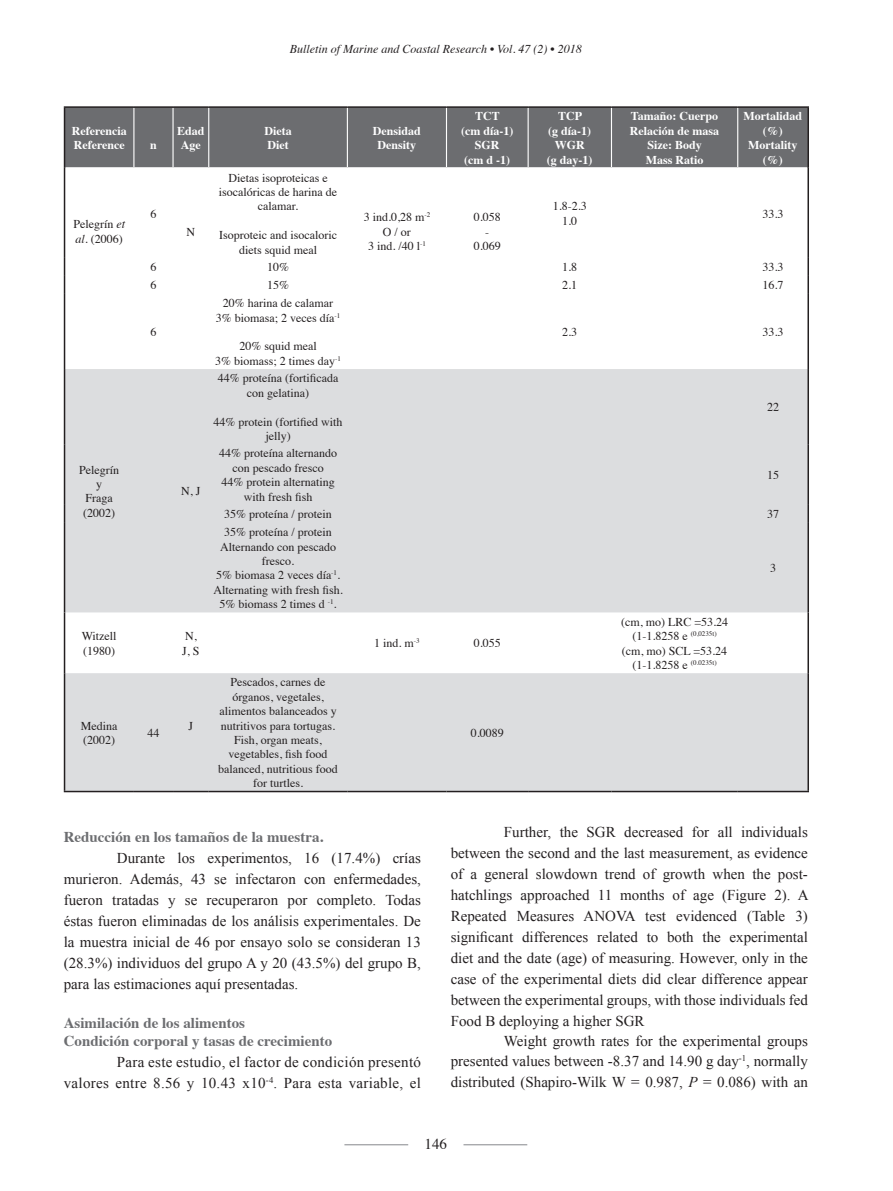
<style>
.page{position:relative;width:893px;height:1191px;background:#fff}
.page>*{position:absolute;margin:0;border:0;box-sizing:border-box;transform-origin:0 0}
.t1{font:15px/21px "Times New Roman";color:#231f20;text-align:justify}
.t2{font:700 15px/18px "Times";color:#6c6d70}
.t3{font:15px/21px "Times New Roman";letter-spacing:.02em;color:#231f20;text-align:right}
.t4{font:15px "Times";color:#231f20}
.t5{font:12px/14.4px "Times";color:#231f20;text-align:center}
.t6{font:700 12px/14.4px "Times";color:#fff;text-align:center}
.t7{font:italic 12px "Times";color:#231f20}
.s1{font-style:italic}
</style>
<div class="page">
<hr style="left:344px;top:1144px;width:64px;height:1px;background:#939598">
<hr style="left:463px;top:1144px;width:64px;height:1px;background:#939598">
<div style="left:65px;top:108px;width:742px;height:59px;background:#6c6d70"></div>
<svg style="left:65px;top:369px;width:742px;height:421px;background:#e0e1e3"></svg>
<hr style="left:133px;top:108px;width:1px;height:59px;background:#fff">
<hr style="left:172px;top:108px;width:2px;height:59px;background:#fff">
<hr style="left:208px;top:108px;width:1px;height:59px;background:#fff">
<hr style="left:347px;top:108px;width:1px;height:59px;background:#fff">
<hr style="left:446px;top:108px;width:1px;height:59px;background:#fff">
<hr style="left:528px;top:108px;width:1px;height:59px;background:#fff">
<hr style="left:611px;top:108px;width:1px;height:59px;background:#fff">
<hr style="left:737px;top:108px;width:1px;height:59px;background:#fff">
<hr style="left:64px;top:106px;width:70px;height:2px;background:#231f20">
<hr style="left:64px;top:108px;width:1px;height:60px;background:#231f20">
<hr style="left:134px;top:106px;width:39px;height:2px;background:#231f20">
<hr style="left:173px;top:106px;width:36px;height:2px;background:#231f20">
<hr style="left:209px;top:106px;width:138px;height:2px;background:#231f20">
<hr style="left:347px;top:106px;width:99px;height:2px;background:#231f20">
<hr style="left:446px;top:106px;width:82px;height:2px;background:#231f20">
<hr style="left:528px;top:106px;width:83px;height:2px;background:#231f20">
<hr style="left:611px;top:106px;width:127px;height:2px;background:#231f20">
<hr style="left:738px;top:106px;width:71px;height:2px;background:#231f20">
<hr style="left:807px;top:108px;width:2px;height:60px;background:#231f20">
<hr style="left:64px;top:168px;width:1px;height:90px;background:#231f20">
<svg style="left:64px;top:258px;width:1px;height:36px"></svg>
<hr style="left:807px;top:168px;width:2px;height:90px;background:#231f20">
<svg style="left:807px;top:258px;width:2px;height:36px"></svg>
<hr style="left:64px;top:294px;width:1px;height:75px;background:#231f20">
<hr style="left:807px;top:294px;width:2px;height:75px;background:#231f20">
<hr style="left:64px;top:369px;width:1px;height:75px;background:#231f20">
<hr style="left:64px;top:444px;width:1px;height:61px;background:#231f20">
<svg style="left:64px;top:505px;width:1px;height:18px"></svg>
<hr style="left:64px;top:523px;width:1px;height:89px;background:#231f20">
<hr style="left:807px;top:369px;width:2px;height:75px;background:#231f20">
<hr style="left:807px;top:444px;width:2px;height:61px;background:#231f20">
<svg style="left:807px;top:505px;width:2px;height:18px"></svg>
<hr style="left:807px;top:523px;width:2px;height:89px;background:#231f20">
<hr style="left:64px;top:612px;width:1px;height:61px;background:#231f20">
<hr style="left:64px;top:673px;width:1px;height:117px;background:#231f20">
<hr style="left:807px;top:612px;width:2px;height:61px;background:#231f20">
<hr style="left:807px;top:673px;width:2px;height:117px;background:#231f20">
<hr style="left:64px;top:790px;width:70px;height:2px;background:#231f20">
<hr style="left:134px;top:790px;width:39px;height:2px;background:#231f20">
<hr style="left:173px;top:790px;width:36px;height:2px;background:#231f20">
<hr style="left:209px;top:790px;width:138px;height:2px;background:#231f20">
<hr style="left:347px;top:790px;width:99px;height:2px;background:#231f20">
<hr style="left:446px;top:790px;width:82px;height:2px;background:#231f20">
<hr style="left:528px;top:790px;width:83px;height:2px;background:#231f20">
<hr style="left:611px;top:790px;width:127px;height:2px;background:#231f20">
<hr style="left:738px;top:790px;width:71px;height:2px;background:#231f20">
<p class="t6" style="left:72px;top:122px;width:57px;text-align:left">Referencia<br>Reference</p>
<p class="t5" style="left:73px;top:216px;width:53px;text-align:left">Pelegrín <span class="s1">et al.</span> (2006)</p>
<p class="t5" style="left:79px;top:461px;width:41px">Pelegrín y<br>Fraga (2002)</p>
<p class="t7" style="left:290px;top:38px;width:293px">Bulletin of Marine and Coastal Research • Vol. 47 (2) • 2018</p>
<p class="t6" style="left:150px;top:137px;width:8px">n</p>
<p class="t5" style="left:150px;top:205px;width:7px">6</p>
<p class="t6" style="left:177px;top:122px;width:29px">Edad<br>Age</p>
<p class="t6" style="left:264px;top:122px;width:29px;text-align:left">Dieta<br>Diet</p>
<p class="t6" style="left:373px;top:122px;width:50px">Densidad<br>Density</p>
<p class="t6" style="left:461px;top:108px;width:54px">TCT<br>(cm día-1)<br>SGR<br>(cm d -1)</p>
<p class="t6" style="left:547px;top:108px;width:47px">TCP<br>(g día-1)<br>WGR<br>(g day-1)</p>
<p class="t6" style="left:630px;top:108px;width:91px">Tamaño: Cuerpo<br>Relación de masa<br>Size: Body<br>Mass Ratio</p>
<p class="t6" style="left:744px;top:108px;width:60px">Mortalidad (%)<br>Mortality (%)</p>
<p class="t5" style="left:187px;top:223px;width:10px">N</p>
<p class="t5" style="left:219px;top:169px;width:120px">Dietas isoproteicas e isocalóricas de harina de calamar.</p>
<p class="t5" style="left:219px;top:227px;width:119px">Isoproteic and isocaloric diets squid meal</p>
<p class="t5" style="left:364px;top:209px;width:68px">3 ind.0,28 m<sup>-2<br></sup>O / or<br>3 ind. /40 l<sup>-1</sup></p>
<p class="t5" style="left:474px;top:209px;width:28px">0.058 -<br>0.069</p>
<p class="t5" style="left:553px;top:198px;width:35px">1.8-2.3<br>1.0</p>
<p class="t5" style="left:762px;top:205px;width:23px">33.3</p>
<p class="t5" style="left:150px;top:259px;width:7px">6</p>
<p class="t5" style="left:267px;top:259px;width:23px">10%</p>
<p class="t5" style="left:562px;top:259px;width:16px">1.8</p>
<p class="t5" style="left:762px;top:259px;width:22px">33.3</p>
<p class="t5" style="left:150px;top:277px;width:7px">6</p>
<p class="t5" style="left:267px;top:277px;width:23px">15%</p>
<p class="t5" style="left:562px;top:277px;width:16px">2.1</p>
<p class="t5" style="left:762px;top:277px;width:22px">16.7</p>
<p class="t5" style="left:150px;top:324px;width:7px">6</p>
<p class="t5" style="left:216px;top:295px;width:126px">20% harina de calamar<br>3% biomasa; 2 veces día<sup>-1</sup></p>
<p class="t5" style="left:215px;top:338px;width:127px">20% squid meal<br>3% biomass; 2 times day<sup>-1</sup></p>
<p class="t5" style="left:562px;top:324px;width:16px">2.3</p>
<p class="t5" style="left:762px;top:324px;width:23px">33.3</p>
<p class="t5" style="left:181px;top:483px;width:21px">N, J</p>
<p class="t5" style="left:218px;top:370px;width:122px">44% proteína (fortificada con gelatina)</p>
<p class="t5" style="left:214px;top:413px;width:130px">44% protein (fortified with jelly)</p>
<p class="t5" style="left:219px;top:445px;width:119px">44% proteína alternando con pescado fresco<br>44% protein alternating with fresh fish</p>
<p class="t5" style="left:767px;top:399px;width:13px">22</p>
<p class="t5" style="left:767px;top:467px;width:13px">15</p>
<p class="t5" style="left:224px;top:506px;width:109px">35% proteína / protein</p>
<p class="t5" style="left:767px;top:506px;width:13px">37</p>
<p class="t5" style="left:213px;top:524px;width:131px">35% proteína / protein<br>Alternando con pescado fresco.<br>5% biomasa 2 veces día<sup>-1</sup>.<br>Alternating with fresh fish.<br>5% biomass 2 times d <sup>-1</sup>.</p>
<p class="t5" style="left:770px;top:560px;width:7px">3</p>
<p class="t5" style="left:82px;top:628px;width:36px;text-align:left">Witzell (1980)</p>
<p class="t5" style="left:182px;top:628px;width:19px;text-align:left">N,<br>J, S</p>
<p class="t5" style="left:374px;top:635px;width:47px">1 ind. m<sup>-3</sup></p>
<p class="t5" style="left:474px;top:635px;width:28px">0.055</p>
<p class="t5" style="left:81px;top:717px;width:38px;text-align:left">Medina (2002)</p>
<p class="t5" style="left:147px;top:724px;width:13px">44</p>
<p class="t5" style="left:189px;top:717px;width:6px">J</p>
<p class="t5" style="left:218px;top:674px;width:121px">Pescados, carnes de órganos, vegetales, alimentos balanceados y nutritivos para tortugas.<br>Fish, organ meats, vegetables, fish food balanced, nutritious food for turtles.</p>
<p class="t5" style="left:471px;top:724px;width:34px">0.0089</p>
<p class="t5" style="left:621px;top:613px;width:109px">(cm, mo) LRC =53.24 (1-1.8258 e <sup>(0,0235t) </sup>(cm, mo) SCL =53.24 (1-1.8258 e <sup>(0.0235t)</sup></p>
<p class="t2" style="left:64px;top:826px;width:261px">Reducción en los tamaños de la muestra.</p>
<p class="t1" style="left:64px;top:847px;width:359px;text-indent:53px">Durante los experimentos, 16 (17.4%) crías murieron. Además, 43 se infectaron con enfermedades, fueron tratadas y se recuperaron por completo. Todas éstas fueron eliminadas de los análisis experimentales. De la muestra inicial de 46 por ensayo solo se consideran 13 (28.3%) individuos del grupo A y 20 (43.5%) del grupo B, para las estimaciones aquí presentadas.</p>
<p class="t2" style="left:64px;top:1012px;width:270px">Asimilación de los alimentos<br>Condición corporal y tasas de crecimiento</p>
<p class="t3" style="left:64px;top:1051px;width:359px">Para este estudio, el factor de condición presentó<br>valores entre 8.56 y 10.43 x10<sup>-4</sup>. Para esta variable, el</p>
<p class="t1" style="left:451px;top:821px;width:359px;text-indent:53px">Further, the SGR decreased for all individuals between the second and the last measurement, as evidence of a general slowdown trend of growth when the post&shy;hatchlings approached 11 months of age (Figure 2). A Repeated Measures ANOVA test evidenced (Table 3) significant differences related to both the experimental diet and the date (age) of measuring. However, only in the case of the experimental diets did clear difference appear between the experimental groups, with those individuals fed Food B deploying a higher SGR</p>
<p class="t1" style="left:451px;top:1030px;width:359px;line-height:20.2px;text-indent:53px">Weight growth rates for the experimental groups presented values between -8.37 and 14.90 g day<sup>-1</sup>, normally distributed (Shapiro-Wilk W = 0.987, <span class="s1">P</span> = 0.086) with an</p>
<p class="t4" style="left:425px;top:1130px;width:24px">146</p>
</div>
